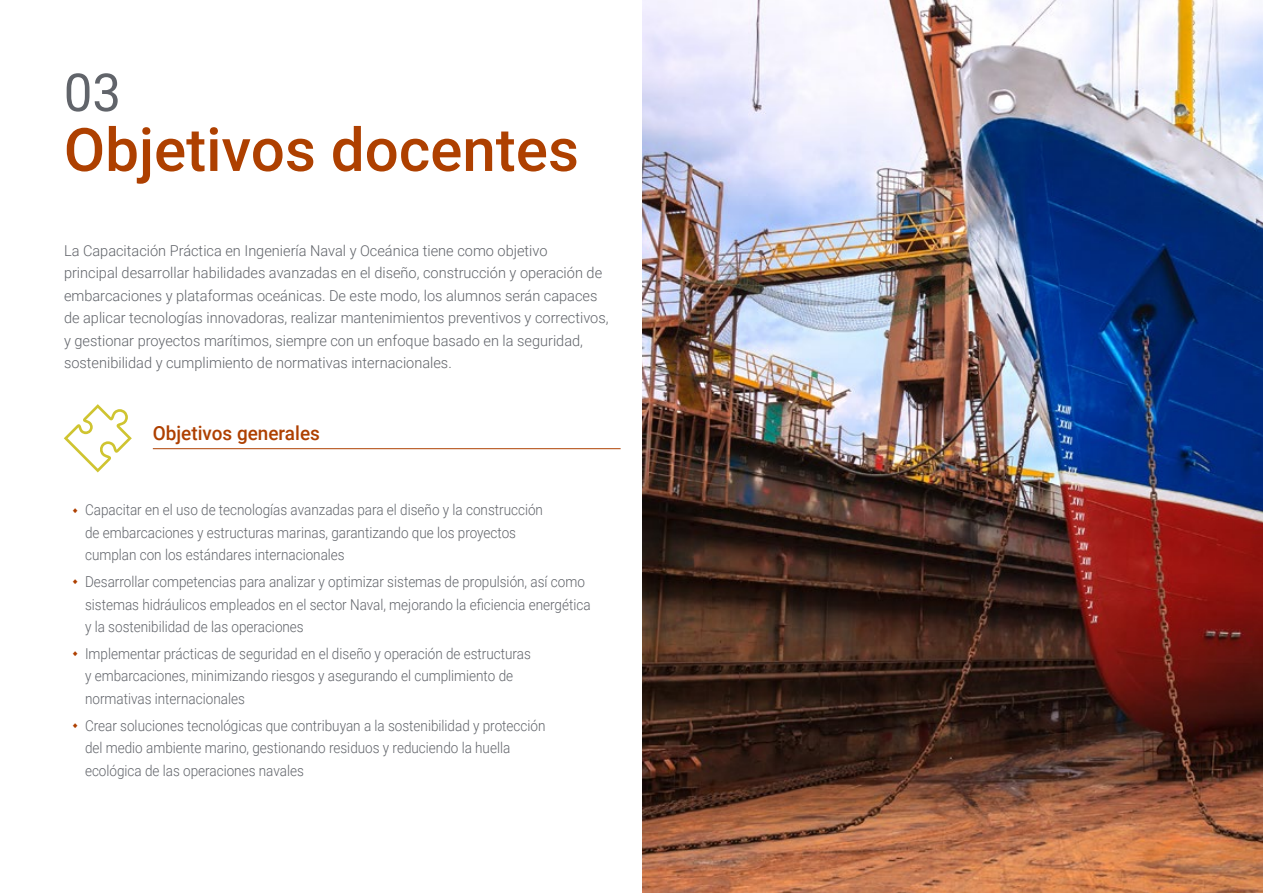
<style>
.page{position:relative;width:1263px;height:893px;background:#fff}
.page>*{position:absolute;margin:0;border:0;box-sizing:border-box;transform-origin:0 0}
.t1{font:500 60px "Roboto";color:#ae4000}
.t2{font:52.5px "Roboto";color:#61646a}
.t3{font:500 19.5px "Roboto";color:#ae4000}
.t4{font:300 15px/22.5px "Roboto";color:#61646a;scale:.9 1}
.t5{font:300 15px/22.5px "Roboto";color:#61646a}
</style>
<div class="page">
<img style="left:642px;top:0;width:621px;height:893px">
<hr style="left:153px;top:448px;width:468px;height:1px;background:#ae4000">
<svg style="left:64px;top:404px;width:68px;height:68px"></svg>
<h2 class="t2" style="left:64px;top:56px;width:59px">03</h2>
<h1 class="t1" style="left:64px;top:108px;width:517px">Objetivos docentes</h1>
<p class="t5" style="left:64px;top:239px;width:546px">La Capacitación Práctica en Ingeniería Naval y Oceánica tiene como objetivo<br>principal desarrollar habilidades avanzadas en el diseño, construcción y operación de embarcaciones y plataformas oceánicas. De este modo, los alumnos serán capaces de aplicar tecnologías innovadoras, realizar mantenimientos preventivos y correctivos, y gestionar proyectos marítimos, siempre con un enfoque basado en la seguridad, sostenibilidad y cumplimiento de normativas internacionales.</p>
<h3 class="t3" style="left:153px;top:420px;width:169px">Objetivos generales</h3>
<p class="t4" style="left:85px;top:498px;width:510px">Capacitar en el uso de tecnologías avanzadas para el diseño y la construcción de embarcaciones y estructuras marinas, garantizando que los proyectos cumplan con los estándares internacionales</p>
<p class="t4" style="left:85px;top:570px;width:563px">Desarrollar competencias para analizar y optimizar sistemas de propulsión, así como sistemas hidráulicos empleados en el sector Naval, mejorando la eficiencia energética y la sostenibilidad de las operaciones</p>
<p class="t4" style="left:85px;top:642px;width:497px">Implementar prácticas de seguridad en el diseño y operación de estructuras y embarcaciones, minimizando riesgos y asegurando el cumplimiento de normativas internacionales</p>
<p class="t4" style="left:85px;top:714px;width:513px">Crear soluciones tecnológicas que contribuyan a la sostenibilidad y protección del medio ambiente marino, gestionando residuos y reduciendo la huella ecológica de las operaciones navales</p>
</div>
